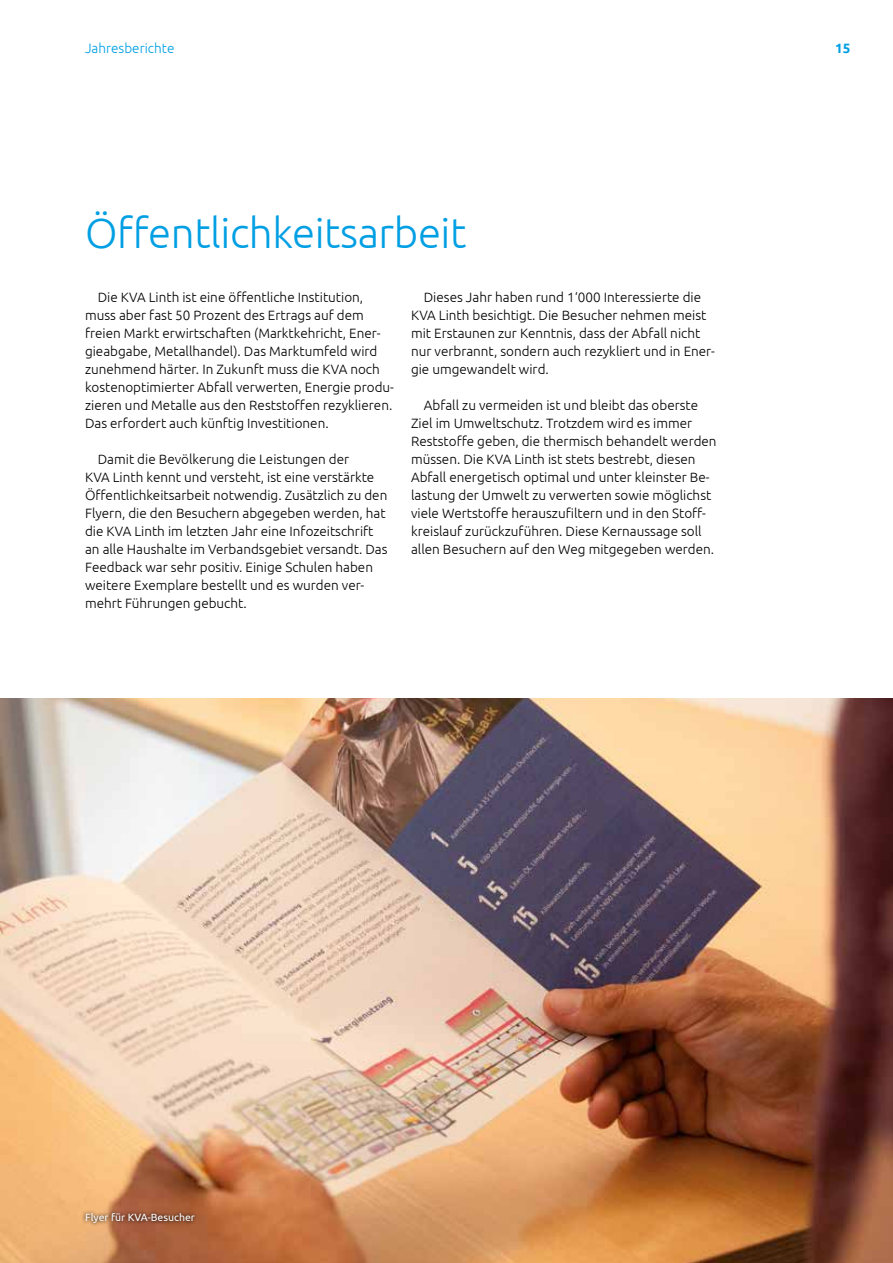
<style>
.page{position:relative;width:893px;height:1263px;background:#fff}
.page>*{position:absolute;margin:0;border:0;box-sizing:border-box;transform-origin:0 0}
.t1{font:300 42px "Ubuntu";letter-spacing:-.01em;color:#009fe3}
.t2{font:300 13.5px/18px "Ubuntu";color:#000}
.t3{font:300 13.5px "Ubuntu";color:#009fe3}
.t4{font:700 13.5px "Ubuntu";color:#009fe3}
.t5{font:10.5px "Ubuntu";color:#fff}
</style>
<div class="page">
<img style="left:0;top:698px;width:893px;height:565px">
<svg style="left:81px;top:1209px;width:118px;height:18px;background:#a26441"></svg>
<p class="t3" style="left:85px;top:40px;width:91px">Jahresberichte</p>
<p class="t4" style="left:835px;top:40px;width:17px">15</p>
<h1 class="t1" style="left:85px;top:208px;width:383px">Öffentlichkeitsarbeit</h1>
<p class="t2" style="left:85px;top:288px;width:310px;text-indent:13px">Die KVA Linth ist eine öffentliche Institution, muss aber fast 50 Prozent des Ertrags auf dem freien Markt erwirtschaften (Marktkehricht, Ener&shy;gieabgabe, Metallhandel). Das Marktumfeld wird zunehmend härter. In Zukunft muss die KVA noch kostenoptimierter Abfall verwerten, Energie produ&shy;zieren und Metalle aus den Reststoffen rezyklieren.<br>Das erfordert auch künftig Investitionen.</p>
<p class="t2" style="left:85px;top:450px;width:304px;text-indent:13px">Damit die Bevölkerung die Leistungen der<br>KVA Linth kennt und versteht, ist eine verstärkte Öffentlichkeitsarbeit notwendig. Zusätzlich zu den Flyern, die den Besuchern abgegeben werden, hat die KVA Linth im letzten Jahr eine Infozeitschrift an alle Haushalte im Verbandsgebiet versandt. Das Feedback war sehr positiv. Einige Schulen haben weitere Exemplare bestellt und es wurden ver&shy;mehrt Führungen gebucht.</p>
<p class="t2" style="left:411px;top:288px;width:305px;text-indent:13px">Dieses Jahr haben rund 1‘000 Interessierte die KVA Linth besichtigt. Die Besucher nehmen meist mit Erstaunen zur Kenntnis, dass der Abfall nicht nur verbrannt, sondern auch rezykliert und in Ener&shy;gie umgewandelt wird.</p>
<p class="t2" style="left:411px;top:396px;width:307px;text-indent:13px">Abfall zu vermeiden ist und bleibt das oberste Ziel im Umweltschutz. Trotzdem wird es immer Reststoffe geben, die thermisch behandelt werden müssen. Die KVA Linth ist stets bestrebt, diesen Abfall energetisch optimal und unter kleinster Be&shy;lastung der Umwelt zu verwerten sowie möglichst viele Wertstoffe herauszufiltern und in den Stoff&shy;kreislauf zurückzuführen. Diese Kernaussage soll allen Besuchern auf den Weg mitgegeben werden.</p>
<p class="t5" style="left:85px;top:1211px;width:111px">Flyer für KVA-Besucher</p>
</div>
